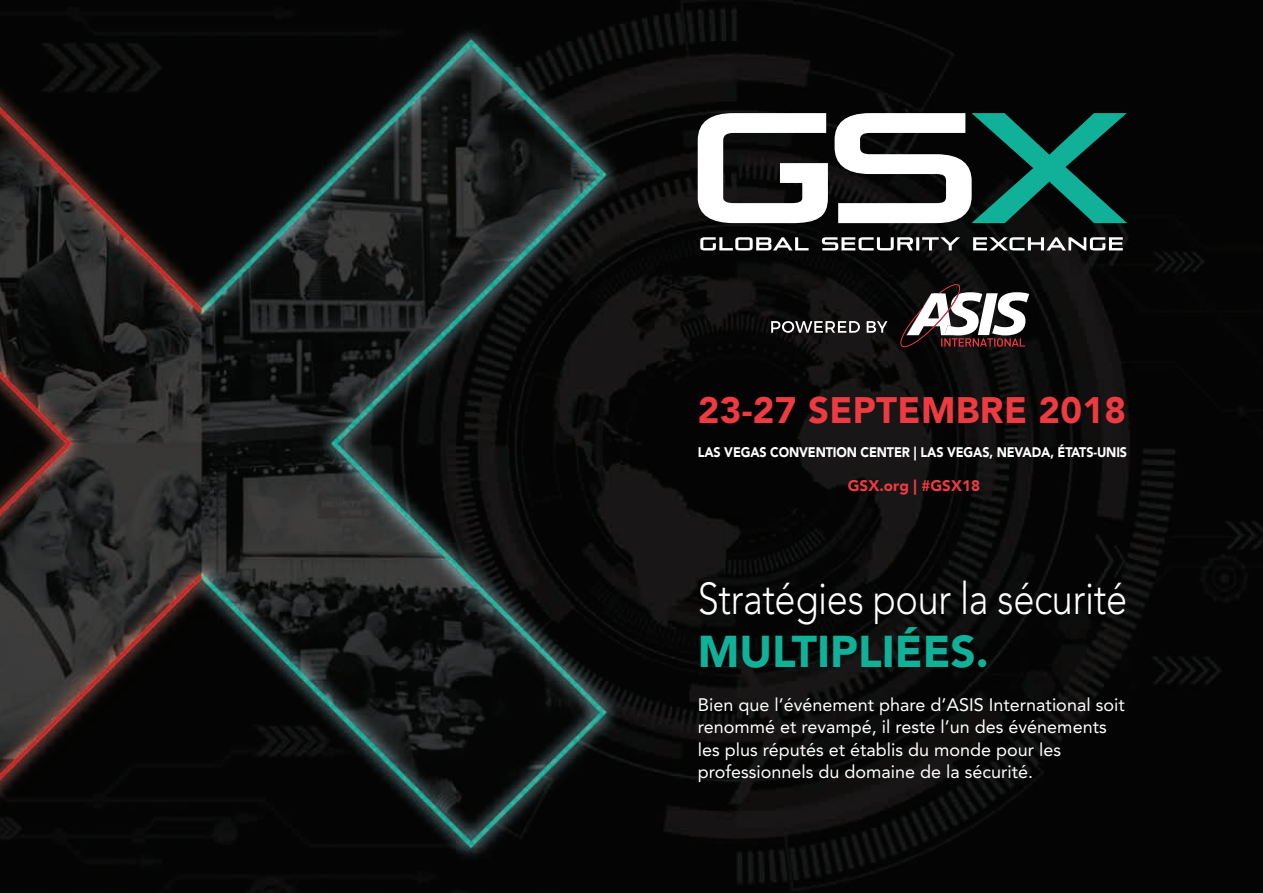
<style>
.page{position:relative;width:1263px;height:893px;background:#fff}
.page>*{position:absolute;margin:0;border:0;box-sizing:border-box;transform-origin:0 0}
.t1{font:300 44.1px "Avenir LT Std";letter-spacing:-.01em;color:#fff;scale:.86 1}
.t2{font:900 44.1px "Avenir LT Std";color:#11b199}
.t3{font:900 36.6px "Avenir LT Std";letter-spacing:.01em;color:#ee3a41}
.t4{font:18px/22.5px "Avenir LT Std";color:#fff}
.t5{font:900 15.3px "Avenir LT Std";color:#ee3a41}
.t6{font:900 13.8px "Avenir LT Std";letter-spacing:-.01em;color:#fff;scale:.91 1}
</style>
<div class="page">
<img style="left:0;top:0;width:1263px;height:893px">
<svg style="left:771px;top:321px;width:89px;height:12px"></svg>
<svg style="left:867px;top:321px;width:20px;height:12px"></svg>
<svg style="left:900px;top:284px;width:129px;height:63px"></svg>
<svg style="left:698px;top:113px;width:429px;height:110px"></svg>
<svg style="left:700px;top:237px;width:423px;height:13px"></svg>
<h2 class="t3" style="left:698px;top:388px;width:430px">23-27 SEPTEMBRE 2018</h2>
<p class="t6" style="left:698px;top:444px;width:473px">LAS VEGAS CONVENTION CENTER | LAS VEGAS, NEVADA, ÉTATS-UNIS</p>
<p class="t5" style="left:848px;top:476px;width:134px">GSX.org | #GSX18</p>
<h1 class="t1" style="left:698px;top:573px;width:501px">Stratégies pour la sécurité</h1>
<h1 class="t2" style="left:698px;top:625px;width:293px">MULTIPLIÉES.</h1>
<p class="t4" style="left:698px;top:693px;width:428px">Bien que l’événement phare d’ASIS International soit renommé et revampé, il reste l’un des événements les plus réputés et établis du monde pour les professionnels du domaine de la sécurité.</p>
</div>
